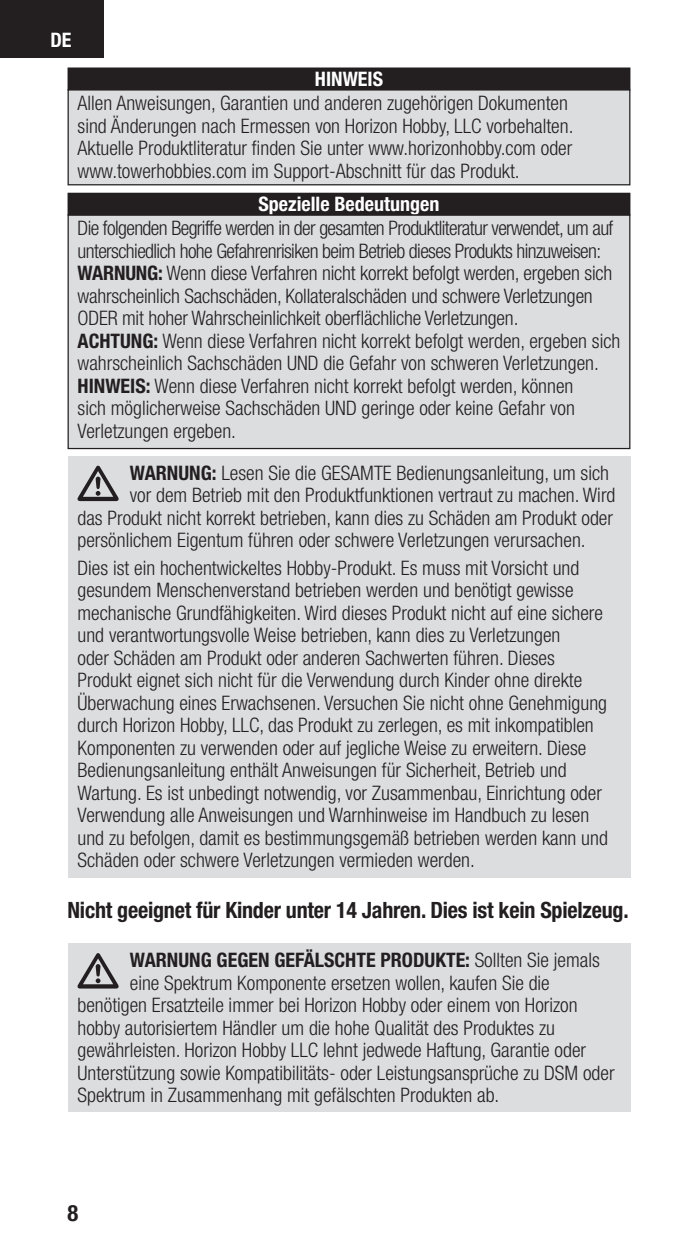
<style>
.page{position:relative;width:698px;height:1260px;background:#fff}
.page>*{position:absolute;margin:0;border:0;box-sizing:border-box;transform-origin:0 0}
.t1{font:700 condensed 22.5px "Helvetica Neue LT Std";letter-spacing:-.01em;color:#231f20}
.t2{font:300 condensed 20px/22.5px "Helvetica Neue LT Std";color:#231f20}
.t3{font:700 condensed 20px "Helvetica Neue LT Std";color:#231f20}
.t4{font:700 condensed 20px "Helvetica Neue LT Std";color:#fff}
.s1{font-weight:700}
.s2{font-weight:300}
</style>
<div class="page">
<div style="left:0;top:0;width:103px;height:57px;background:#231f20"></div>
<div style="left:68px;top:215px;width:561px;height:234px;background:#dcdddf"></div>
<div style="left:68px;top:944px;width:562px;height:168px;background:#dcdddf"></div>
<svg style="left:78px;top:953px;width:41px;height:36px"></svg>
<div style="left:68px;top:90px;width:561px;height:95px;background:#dcdddf"></div>
<div style="left:68px;top:89px;width:562px;height:96px;border:1px solid #231f20"></div>
<div style="left:68px;top:456px;width:562px;height:421px;background:#dcdddf"></div>
<svg style="left:78px;top:466px;width:41px;height:35px"></svg>
<div style="left:68px;top:68px;width:561px;height:22px;background:#231f20"></div>
<div style="left:68px;top:193px;width:561px;height:22px;background:#231f20"></div>
<div style="left:68px;top:193px;width:562px;height:23px;border:1px solid #231f20"></div>
<p class="t4" style="left:50px;top:33px;width:23px">DE</p>
<p class="t4" style="left:315px;top:72px;width:70px">HINWEIS</p>
<p class="t2" style="left:78px;top:94px;width:497px">Allen Anweisungen, Garantien und anderen zugehörigen Dokumenten sind Änderungen nach Ermessen von Horizon Hobby, LLC vorbehalten.<br>Aktuelle Produktliteratur finden Sie unter www.horizonhobby.com oder www.towerhobbies.com im Support-Abschnitt für das Produkt.</p>
<p class="t4" style="left:258px;top:197px;width:182px">Spezielle Bedeutungen</p>
<p class="t2" style="left:77px;top:219px;width:544px">Die folgenden Begriffe werden in der gesamten Produktliteratur verwendet, um auf unterschiedlich hohe Gefahrenrisiken beim Betrieb dieses Produkts hinzuweisen:<br><span class="s1">WARNUNG:</span> Wenn diese Verfahren nicht korrekt befolgt werden, ergeben sich wahrscheinlich Sachschäden, Kollateralschäden und schwere Verletzungen ODER mit hoher Wahrscheinlichkeit oberflächliche Verletzungen.<br><span class="s1">ACHTUNG:</span> Wenn diese Verfahren nicht korrekt befolgt werden, ergeben sich wahrscheinlich Sachschäden UND die Gefahr von schweren Verletzungen.<br><span class="s1">HINWEIS:</span> Wenn diese Verfahren nicht korrekt befolgt werden, können<br>sich möglicherweise Sachschäden UND geringe oder keine Gefahr von Verletzungen ergeben.</p>
<p class="t2" style="left:130px;top:464px;width:480px"><span class="s1">WARNUNG:</span> Lesen Sie die GESAMTE Bedienungsanleitung, um sich</p>
<p class="t2" style="left:130px;top:486px;width:487px">vor dem Betrieb mit den Produktfunktionen vertraut zu machen. Wird</p>
<p class="t2" style="left:77px;top:509px;width:537px">das Produkt nicht korrekt betrieben, kann dies zu Schäden am Produkt oder</p>
<p class="t2" style="left:77px;top:531px;width:509px">persönlichem Eigentum führen oder schwere Verletzungen verursachen.</p>
<p class="t2" style="left:77px;top:559px;width:532px">Dies ist ein hochentwickeltes Hobby-Produkt. Es muss mit Vorsicht und gesundem Menschenverstand betrieben werden und benötigt gewisse mechanische Grundfähigkeiten. Wird dieses Produkt nicht auf eine sichere und verantwortungsvolle Weise betrieben, kann dies zu Verletzungen<br>oder Schäden am Produkt oder anderen Sachwerten führen. Dieses Produkt eignet sich nicht für die Verwendung durch Kinder ohne direkte Überwachung eines Erwachsenen. Versuchen Sie nicht ohne Genehmigung durch Horizon Hobby, LLC, das Produkt zu zerlegen, es mit inkompatiblen Komponenten zu verwenden oder auf jegliche Weise zu erweitern. Diese Bedienungsanleitung enthält Anweisungen für Sicherheit, Betrieb und Wartung. Es ist unbedingt notwendig, vor Zusammenbau, Einrichtung oder Verwendung alle Anweisungen und Warnhinweise im Handbuch zu lesen und zu befolgen, damit es bestimmungsgemäß betrieben werden kann und Schäden oder schwere Verletzungen vermieden werden.</p>
<p class="t1" style="left:68px;top:902px;width:562px">Nicht geeignet für Kinder unter 14 Jahren. Dies ist kein Spielzeug.</p>
<p class="t3" style="left:130px;top:953px;width:471px">WARNUNG GEGEN GEFÄLSCHTE PRODUKTE: <span class="s2">Sollten Sie jemals</span></p>
<p class="t2" style="left:130px;top:974px;width:421px">eine Spektrum Komponente ersetzen wollen, kaufen Sie die</p>
<p class="t2" style="left:78px;top:996px;width:501px">benötigen Ersatzteile immer bei Horizon Hobby oder einem von Horizon</p>
<p class="t2" style="left:78px;top:1019px;width:479px">hobby autorisiertem Händler um die hohe Qualität des Produktes zu</p>
<p class="t2" style="left:78px;top:1041px;width:510px">gewährleisten. Horizon Hobby LLC lehnt jedwede Haftung, Garantie oder</p>
<p class="t2" style="left:78px;top:1064px;width:538px">Unterstützung sowie Kompatibilitäts- oder Leistungsansprüche zu DSM oder</p>
<p class="t2" style="left:78px;top:1086px;width:423px">Spektrum in Zusammenhang mit gefälschten Produkten ab.</p>
<p class="t1" style="left:68px;top:1205px;width:12px">8</p>
</div>
